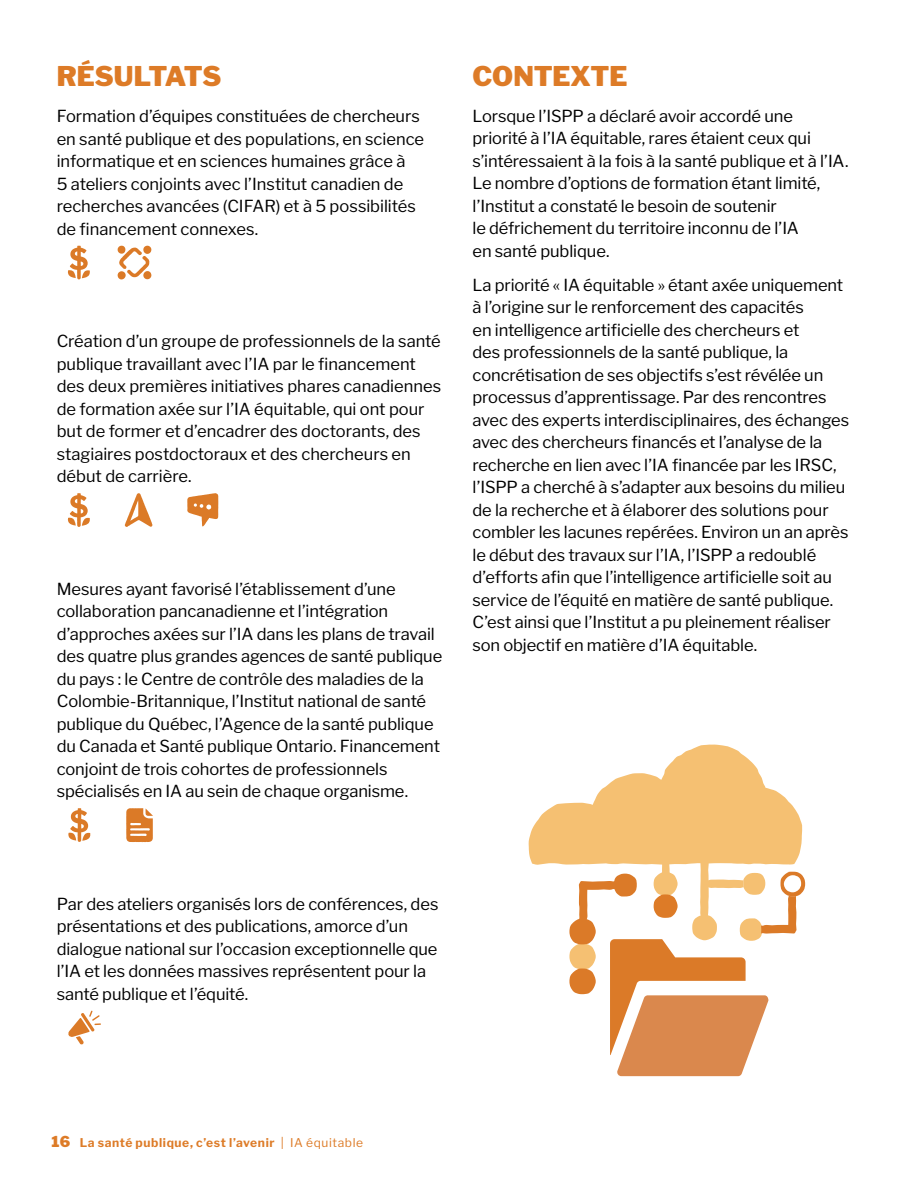
<style>
.page{position:relative;width:918px;height:1188px;background:#fff}
.page>*{position:absolute;margin:0;border:0;box-sizing:border-box;transform-origin:0 0}
.t1{font:900 27px "Libre Franklin";letter-spacing:-.01em;color:#dd7b27}
.t2{font:16.5px/22.5px "Libre Franklin";letter-spacing:-.005em;color:#000}
.t3{font:700 12px "Libre Franklin";letter-spacing:.05em;color:#dd7b27}
.s1{font-weight:900;font-size:15px}
.s2{font-weight:400}
</style>
<div class="page">
<svg style="left:529px;top:745px;width:276px;height:331px"></svg>
<svg style="left:68px;top:1011px;width:33px;height:34px"></svg>
<svg style="left:118px;top:246px;width:33px;height:33px"></svg>
<svg style="left:68px;top:246px;width:22px;height:34px"></svg>
<svg style="left:187px;top:493px;width:31px;height:33px"></svg>
<svg style="left:125px;top:493px;width:28px;height:34px"></svg>
<svg style="left:68px;top:493px;width:22px;height:34px"></svg>
<svg style="left:126px;top:808px;width:27px;height:34px"></svg>
<svg style="left:68px;top:808px;width:22px;height:34px"></svg>
<p class="t1" style="left:57px;top:60px;width:166px">RÉSULTATS</p>
<p class="t2" style="left:57px;top:105px;width:369px">Formation d’équipes constituées de chercheurs en santé publique et des populations, en science informatique et en sciences humaines grâce à<br>5 ateliers conjoints avec l’Institut canadien de recherches avancées (CIFAR) et à 5 possibilités de financement connexes.</p>
<p class="t2" style="left:57px;top:330px;width:386px">Création d’un groupe de professionnels de la santé publique travaillant avec l’IA par le financement des deux premières initiatives phares canadiennes de formation axée sur l’IA équitable, qui ont pour but de former et d’encadrer des doctorants, des stagiaires postdoctoraux et des chercheurs en début de carrière.</p>
<p class="t2" style="left:57px;top:577px;width:387px">Mesures ayant favorisé l’établissement d’une collaboration pancanadienne et l’intégration d’approches axées sur l’IA dans les plans de travail des quatre plus grandes agences de santé publique du pays : le Centre de contrôle des maladies de la Colombie-Britannique, l’Institut national de santé publique du Québec, l’Agence de la santé publique du Canada et Santé publique Ontario. Financement conjoint de trois cohortes de professionnels spécialisés en IA au sein de chaque organisme.</p>
<p class="t1" style="left:472px;top:60px;width:156px">CONTEXTE</p>
<p class="t2" style="left:472px;top:105px;width:378px">Lorsque l’ISPP a déclaré avoir accordé une priorité à l’IA équitable, rares étaient ceux qui s’intéressaient à la fois à la santé publique et à l’IA.<br>Le nombre d’options de formation étant limité, l’Institut a constaté le besoin de soutenir<br>le défrichement du territoire inconnu de l’IA<br>en santé publique.</p>
<p class="t2" style="left:472px;top:273px;width:378px">La priorité « IA équitable » étant axée uniquement à l’origine sur le renforcement des capacités<br>en intelligence artificielle des chercheurs et<br>des professionnels de la santé publique, la concrétisation de ses objectifs s’est révélée un processus d’apprentissage. Par des rencontres avec des experts interdisciplinaires, des échanges avec des chercheurs financés et l’analyse de la recherche en lien avec l’IA financée par les IRSC, l’ISPP a cherché à s’adapter aux besoins du milieu de la recherche et à élaborer des solutions pour combler les lacunes repérées. Environ un an après le début des travaux sur l’IA, l’ISPP a redoublé d’efforts afin que l’intelligence artificielle soit au service de l’équité en matière de santé publique.<br>C’est ainsi que l’Institut a pu pleinement réaliser son objectif en matière d’IA équitable.</p>
<p class="t2" style="left:57px;top:892px;width:383px">Par des ateliers organisés lors de conférences, des présentations et des publications, amorce d’un dialogue national sur l’occasion exceptionnelle que l’IA et les données massives représentent pour la santé publique et l’équité.</p>
<p class="t3" style="left:52px;top:1136px;width:313px"><span class="s1">16</span> La santé publique, c’est l’avenir <span class="s2">| IA équitable</span></p>
</div>
